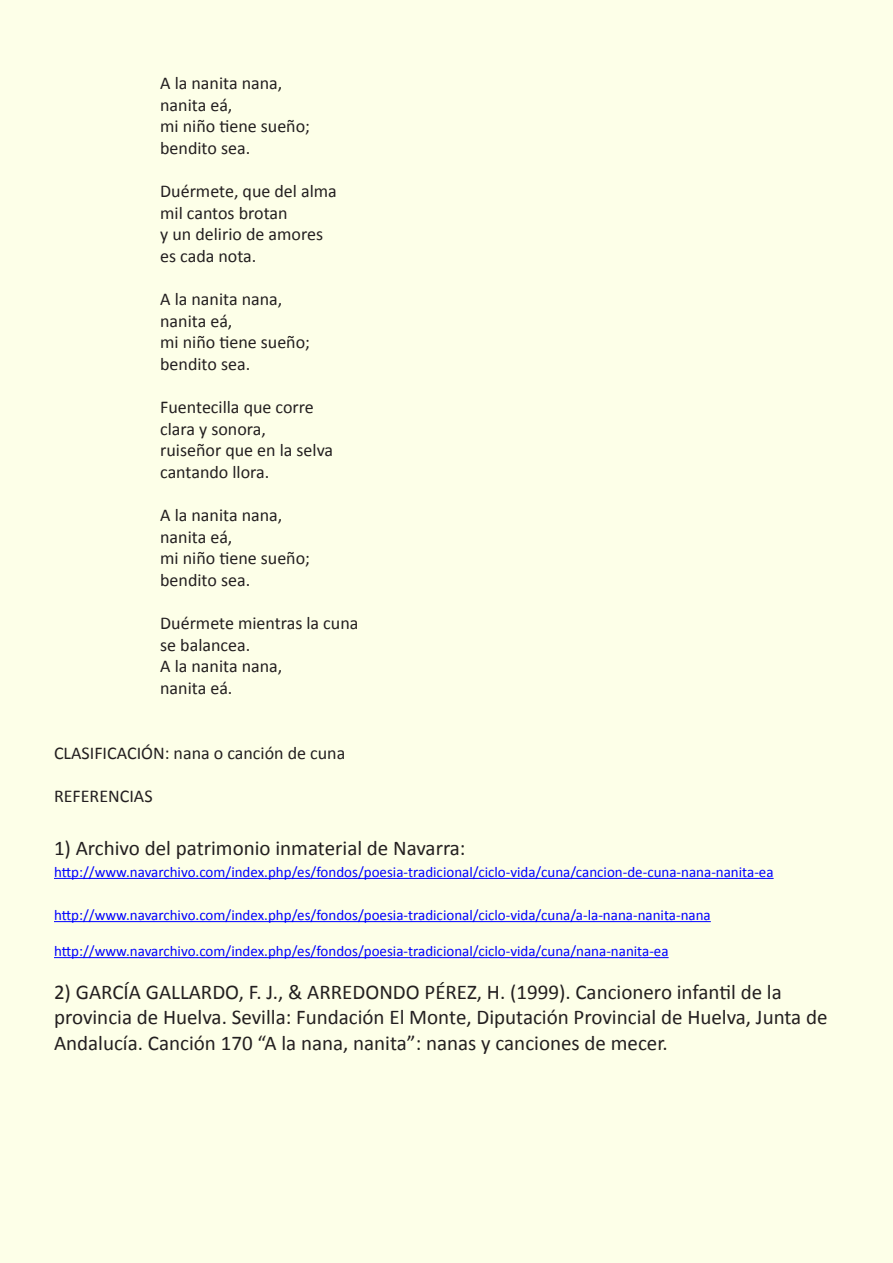
<style>
.page{position:relative;width:893px;height:1263px;background:#fdffe8}
.page>*{position:absolute;margin:0;border:0;box-sizing:border-box;transform-origin:0 0}
.t1{font:21px/25.2px "Calibri";color:#231f20}
.t2{font:18px "Calibri";color:#231f20}
.t3{font:15px "Calibri";color:#00f}
</style>
<div class="page">
<hr style="left:54px;top:878px;width:720px;height:1px;background:#00f">
<hr style="left:54px;top:921px;width:657px;height:1px;background:#00f">
<hr style="left:54px;top:957px;width:615px;height:1px;background:#00f">
<p class="t2" style="left:160px;top:72px;width:124px">A la nanita nana,</p>
<p class="t2" style="left:160px;top:93px;width:74px">nanita eá,</p>
<p class="t2" style="left:160px;top:115px;width:151px">mi niño tiene sueño;</p>
<p class="t2" style="left:160px;top:137px;width:92px">bendito sea.</p>
<p class="t2" style="left:160px;top:180px;width:178px">Duérmete, que del alma</p>
<p class="t2" style="left:160px;top:201px;width:129px">mil cantos brotan</p>
<p class="t2" style="left:160px;top:223px;width:164px">y un delirio de amores</p>
<p class="t2" style="left:160px;top:245px;width:98px">es cada nota.</p>
<p class="t2" style="left:160px;top:288px;width:124px">A la nanita nana,</p>
<p class="t2" style="left:160px;top:309px;width:74px">nanita eá,</p>
<p class="t2" style="left:160px;top:331px;width:151px">mi niño tiene sueño;</p>
<p class="t2" style="left:160px;top:353px;width:92px">bendito sea.</p>
<p class="t2" style="left:160px;top:396px;width:155px">Fuentecilla que corre</p>
<p class="t2" style="left:160px;top:417px;width:107px">clara y sonora,</p>
<p class="t2" style="left:160px;top:439px;width:175px">ruiseñor que en la selva</p>
<p class="t2" style="left:160px;top:461px;width:111px">cantando llora.</p>
<p class="t2" style="left:160px;top:504px;width:124px">A la nanita nana,</p>
<p class="t2" style="left:160px;top:525px;width:74px">nanita eá,</p>
<p class="t2" style="left:160px;top:547px;width:151px">mi niño tiene sueño;</p>
<p class="t2" style="left:160px;top:569px;width:92px">bendito sea.</p>
<p class="t2" style="left:160px;top:612px;width:200px">Duérmete mientras la cuna</p>
<p class="t2" style="left:160px;top:633px;width:92px">se balancea.</p>
<p class="t2" style="left:160px;top:655px;width:124px">A la nanita nana,</p>
<p class="t2" style="left:160px;top:677px;width:74px">nanita eá.</p>
<p class="t2" style="left:54px;top:741px;width:293px">CLASIFICACIÓN: nana o canción de cuna</p>
<p class="t2" style="left:54px;top:785px;width:100px">REFERENCIAS</p>
<p class="t1" style="left:54px;top:836px;width:413px">1) Archivo del patrimonio inmaterial de Navarra:</p>
<p class="t3" style="left:54px;top:862px;width:721px">http://www.navarchivo.com/index.php/es/fondos/poesia-tradicional/ciclo-vida/cuna/cancion-de-cuna-nana-nanita-ea</p>
<p class="t3" style="left:54px;top:905px;width:658px">http://www.navarchivo.com/index.php/es/fondos/poesia-tradicional/ciclo-vida/cuna/a-la-nana-nanita-nana</p>
<p class="t3" style="left:54px;top:941px;width:616px">http://www.navarchivo.com/index.php/es/fondos/poesia-tradicional/ciclo-vida/cuna/nana-nanita-ea</p>
<p class="t1" style="left:54px;top:980px;width:775px">2) GARCÍA GALLARDO, F. J., &amp; ARREDONDO PÉREZ, H. (1999). Cancionero infantil de la provincia de Huelva. Sevilla: Fundación El Monte, Diputación Provincial de Huelva, Junta de<br>Andalucía. Canción 170 “A la nana, nanita”: nanas y canciones de mecer.</p>
</div>
